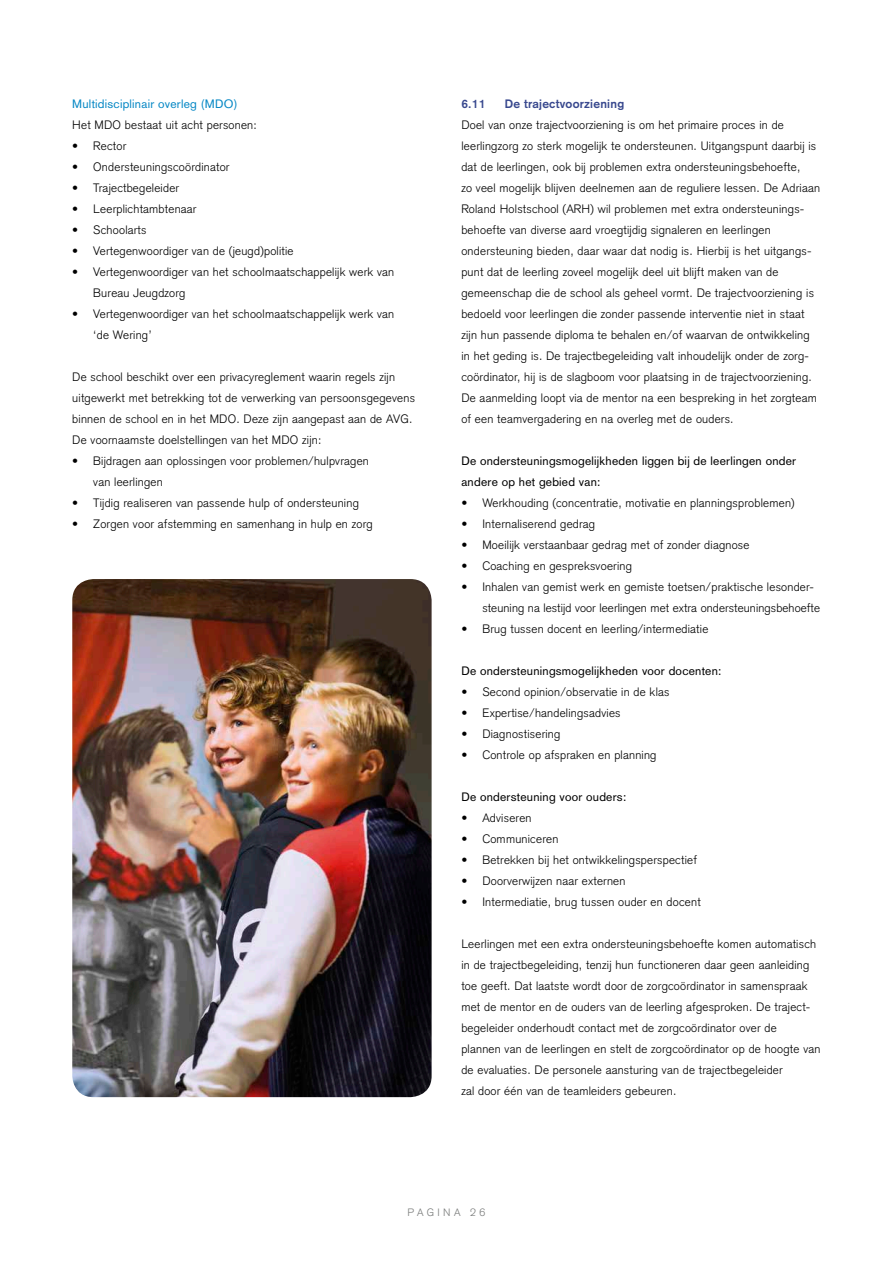
<style>
.page{position:relative;width:893px;height:1263px;background:#fff}
.page>*{position:absolute;margin:0;border:0;box-sizing:border-box;transform-origin:0 0}
.t1{font:300 12px/21px "Akzidenz Grotesk";letter-spacing:.02em;color:#000}
.t2{font:12px/21px "Akzidenz Grotesk";letter-spacing:.02em;color:#000}
.t3{font:12px "Akzidenz Grotesk";letter-spacing:.02em;color:#0788c5}
.t4{font:700 12px "Akzidenz Grotesk";letter-spacing:.02em;color:#38488e}
.t5{font:300 10.5px "Akzidenz Grotesk";letter-spacing:.325em;color:#797b7a}
</style>
<div class="page">
<img style="left:72px;top:579px;width:360px;height:518px">
<p class="t3" style="left:72px;top:97px;width:167px">Multidisciplinair overleg (MDO)</p>
<p class="t1" style="left:72px;top:115px;width:186px">Het MDO bestaat uit acht personen:</p>
<p class="t1" style="left:72px;top:136px;width:55px">• Rector</p>
<p class="t1" style="left:72px;top:157px;width:159px">• Ondersteuningscoördinator</p>
<p class="t1" style="left:72px;top:178px;width:108px">• Trajectbegeleider</p>
<p class="t1" style="left:72px;top:199px;width:126px">• Leerplichtambtenaar</p>
<p class="t1" style="left:72px;top:220px;width:76px">• Schoolarts</p>
<p class="t1" style="left:72px;top:241px;width:223px">• Vertegenwoordiger van de (jeugd)politie</p>
<p class="t1" style="left:93px;top:262px;width:303px;text-indent:-21px">• Vertegenwoordiger van het schoolmaatschappelijk werk van<br>Bureau Jeugdzorg</p>
<p class="t1" style="left:93px;top:304px;width:303px;text-indent:-21px">• Vertegenwoordiger van het schoolmaatschappelijk werk van ‘de Wering’</p>
<p class="t1" style="left:72px;top:367px;width:344px">De school beschikt over een privacyreglement waarin regels zijn uitgewerkt met betrekking tot de verwerking van persoonsgegevens binnen de school en in het MDO. Deze zijn aangepast aan de AVG.<br>De voornaamste doelstellingen van het MDO zijn:</p>
<p class="t1" style="left:93px;top:451px;width:277px;text-indent:-21px">• Bijdragen aan oplossingen voor problemen/hulpvragen van leerlingen</p>
<p class="t1" style="left:72px;top:493px;width:288px">• Tijdig realiseren van passende hulp of ondersteuning</p>
<p class="t1" style="left:72px;top:514px;width:302px">• Zorgen voor afstemming en samenhang in hulp en zorg</p>
<p class="t4" style="left:461px;top:97px;width:26px">6.11</p>
<p class="t4" style="left:505px;top:97px;width:121px">De trajectvoorziening</p>
<p class="t1" style="left:461px;top:115px;width:360px">Doel van onze trajectvoorziening is om het primaire proces in de leerlingzorg zo sterk mogelijk te ondersteunen. Uitgangspunt daarbij is dat de leerlingen, ook bij problemen extra ondersteuningsbehoefte,<br>zo veel mogelijk blijven deelnemen aan de reguliere lessen. De Adriaan Roland Holstschool (ARH) wil problemen met extra ondersteunings&shy;behoefte van diverse aard vroegtijdig signaleren en leerlingen ondersteuning bieden, daar waar dat nodig is. Hierbij is het uitgangs&shy;punt dat de leerling zoveel mogelijk deel uit blijft maken van de gemeenschap die de school als geheel vormt. De trajectvoorziening is bedoeld voor leerlingen die zonder passende interventie niet in staat zijn hun passende diploma te behalen en/of waarvan de ontwikkeling in het geding is. De trajectbegeleiding valt inhoudelijk onder de zorg&shy;coördinator, hij is de slagboom voor plaatsing in de trajectvoorziening.<br>De aanmelding loopt via de mentor na een bespreking in het zorgteam of een teamvergadering en na overleg met de ouders.</p>
<p class="t2" style="left:461px;top:451px;width:336px">De ondersteuningsmogelijkheden liggen bij de leerlingen onder andere op het gebied van:</p>
<p class="t1" style="left:461px;top:493px;width:335px">• Werkhouding (concentratie, motivatie en planningsproblemen)</p>
<p class="t1" style="left:461px;top:514px;width:135px">• Internaliserend gedrag</p>
<p class="t1" style="left:461px;top:535px;width:290px">• Moeilijk verstaanbaar gedrag met of zonder diagnose</p>
<p class="t1" style="left:461px;top:556px;width:172px">• Coaching en gespreksvoering</p>
<p class="t1" style="left:482px;top:577px;width:339px;text-indent:-21px">• Inhalen van gemist werk en gemiste toetsen/praktische lesonder&shy;steuning na lestijd voor leerlingen met extra ondersteuningsbehoefte</p>
<p class="t1" style="left:461px;top:619px;width:248px">• Brug tussen docent en leerling/intermediatie</p>
<p class="t2" style="left:461px;top:661px;width:262px">De ondersteuningsmogelijkheden voor docenten:</p>
<p class="t1" style="left:461px;top:682px;width:210px">• Second opinion/observatie in de klas</p>
<p class="t1" style="left:461px;top:703px;width:161px">• Expertise/handelingsadvies</p>
<p class="t1" style="left:461px;top:724px;width:101px">• Diagnostisering</p>
<p class="t1" style="left:461px;top:745px;width:197px">• Controle op afspraken en planning</p>
<p class="t2" style="left:461px;top:787px;width:166px">De ondersteuning voor ouders:</p>
<p class="t1" style="left:461px;top:808px;width:72px">• Adviseren</p>
<p class="t1" style="left:461px;top:829px;width:98px">• Communiceren</p>
<p class="t1" style="left:461px;top:850px;width:237px">• Betrekken bij het ontwikkelingsperspectief</p>
<p class="t1" style="left:461px;top:871px;width:166px">• Doorverwijzen naar externen</p>
<p class="t1" style="left:461px;top:892px;width:241px">• Intermediatie, brug tussen ouder en docent</p>
<p class="t1" style="left:461px;top:934px;width:361px">Leerlingen met een extra ondersteuningsbehoefte komen automatisch in de trajectbegeleiding, tenzij hun functioneren daar geen aanleiding toe geeft. Dat laatste wordt door de zorgcoördinator in samenspraak met de mentor en de ouders van de leerling afgesproken. De traject&shy;begeleider onderhoudt contact met de zorgcoördinator over de<br>plannen van de leerlingen en stelt de zorgcoördinator op de hoogte van de evaluaties. De personele aansturing van de trajectbegeleider<br>zal door één van de teamleiders gebeuren.</p>
<p class="t5" style="left:408px;top:1206px;width:79px">PAGINA 26</p>
</div>
